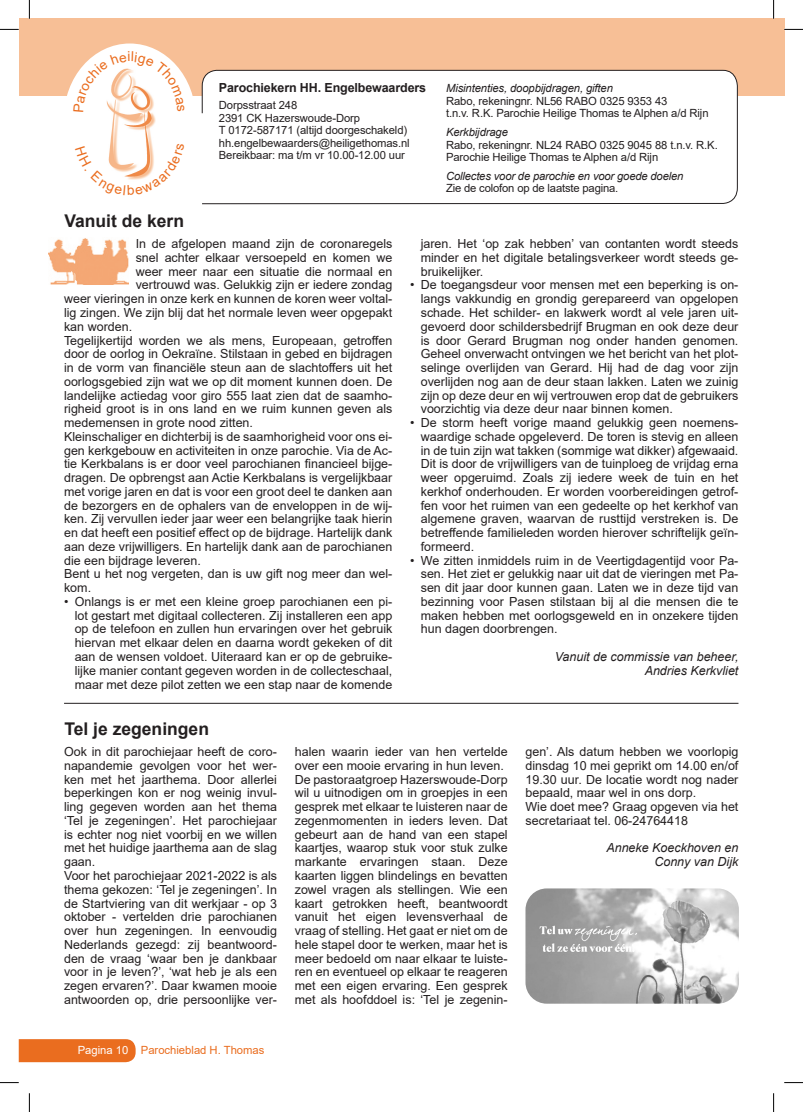
<style>
.page{position:relative;width:803px;height:1112px;background:#fff}
.page>*{position:absolute;margin:0;border:0;box-sizing:border-box;transform-origin:0 0}
.t1{font:700 17.5px "Arial";color:#231f20}
.t2{font:12.5px/13.8px "Arial";color:#231f20;text-align:justify}
.t3{font:italic 12.5px/13.8px "Arial";color:#231f20;text-align:right}
.t4{font:700 12.5px "Arial";letter-spacing:-.01em;color:#231f20}
.t5{font:11.25px/12.5px "Arial";letter-spacing:-.01em;color:#231f20}
.t6{font:italic 11.25px "Arial";letter-spacing:-.01em;color:#231f20}
.t7{font:11.25px "Arial";color:#ea6d1f}
.s1{color:#fff}
</style>
<div class="page">
<div style="left:19px;top:1039px;width:117px;height:22px;background:#ea6d1f"></div>
<div style="left:19px;top:19px;width:765px;height:77px;background:#f7bf96"></div>
<div style="left:64px;top:43px;width:132px;height:150px;background:#fff;border-radius:50%"></div>
<img style="left:110px;top:112px;width:46px;height:31px">
<svg style="left:201px;top:70px;width:537px;height:134px"></svg>
<hr style="left:64px;top:703px;width:674px;height:1px;background:#231f20">
<img style="left:48px;top:238px;width:81px;height:46px">
<img style="left:525px;top:888px;width:214px;height:115px">
<svg style="left:0;top:29px;width:19px;height:1px"></svg>
<svg style="left:784px;top:29px;width:19px;height:1px"></svg>
<svg style="left:0;top:1082px;width:19px;height:1px"></svg>
<svg style="left:784px;top:1082px;width:19px;height:1px"></svg>
<svg style="left:29px;top:0;width:1px;height:19px"></svg>
<svg style="left:29px;top:1093px;width:1px;height:18px"></svg>
<svg style="left:773px;top:0;width:1px;height:19px"></svg>
<svg style="left:773px;top:1093px;width:1px;height:18px"></svg>
<svg style="left:108px;top:143px;width:46px;height:37px"></svg>
<svg style="left:73px;top:52px;width:112px;height:60px"></svg>
<h1 class="t1" style="left:64px;top:209px;width:121px">Vanuit de kern</h1>
<p class="t4" style="left:219px;top:78px;width:209px">Parochiekern HH. Engelbewaarders</p>
<p class="t5" style="left:219px;top:99px;width:192px">Dorpsstraat 248<br>2391 CK Hazerswoude-Dorp<br>T 0172-587171 (altijd doorgeschakeld) hh.engelbewaarders@heiligethomas.nl<br>Bereikbaar: ma t/m vr 10.00-12.00 uur</p>
<p class="t6" style="left:446px;top:81px;width:168px">Misintenties, doopbijdragen, giften</p>
<p class="t5" style="left:446px;top:95px;width:264px">Rabo, rekeningnr. NL56 RABO 0325 9353 43<br>t.n.v. R.K. Parochie Heilige Thomas te Alphen a/d Rijn</p>
<p class="t6" style="left:446px;top:125px;width:63px">Kerkbijdrage</p>
<p class="t5" style="left:446px;top:138px;width:273px">Rabo, rekeningnr. NL24 RABO 0325 9045 88 t.n.v. R.K.<br>Parochie Heilige Thomas te Alphen a/d Rijn</p>
<p class="t6" style="left:446px;top:169px;width:239px">Collectes voor de parochie en voor goede doelen</p>
<p class="t5" style="left:446px;top:182px;width:174px">Zie de colofon op de laatste pagina.</p>
<p class="t2" style="left:136px;top:237px;width:258px">In de afgelopen maand zijn de coronaregels</p>
<p class="t2" style="left:136px;top:250px;width:258px">snel achter elkaar versoepeld en komen we</p>
<p class="t2" style="left:136px;top:264px;width:258px">weer meer naar een situatie die normaal en</p>
<p class="t2" style="left:136px;top:278px;width:258px">vertrouwd was. Gelukkig zijn er iedere zondag</p>
<p class="t2" style="left:64px;top:292px;width:330px">weer vieringen in onze kerk en kunnen de koren weer voltal-</p>
<p class="t2" style="left:64px;top:305px;width:330px">lig zingen. We zijn blij dat het normale leven weer opgepakt</p>
<p class="t2" style="left:64px;top:319px;width:70px">kan worden.</p>
<p class="t2" style="left:64px;top:333px;width:330px">Tegelijkertijd worden we als mens, Europeaan, getroffen</p>
<p class="t2" style="left:64px;top:347px;width:330px">door de oorlog in Oekraïne. Stilstaan in gebed en bijdragen</p>
<p class="t2" style="left:64px;top:360px;width:330px">in de vorm van financiële steun aan de slachtoffers uit het</p>
<p class="t2" style="left:64px;top:374px;width:330px">oorlogsgebied zijn wat we op dit moment kunnen doen. De</p>
<p class="t2" style="left:64px;top:388px;width:330px">landelijke actiedag voor giro 555 laat zien dat de saamho-</p>
<p class="t2" style="left:64px;top:402px;width:330px">righeid groot is in ons land en we ruim kunnen geven als</p>
<p class="t2" style="left:64px;top:415px;width:190px">medemensen in grote nood zitten.</p>
<p class="t2" style="left:64px;top:429px;width:330px">Kleinschaliger en dichterbij is de saamhorigheid voor ons ei-</p>
<p class="t2" style="left:64px;top:443px;width:330px">gen kerkgebouw en activiteiten in onze parochie. Via de Ac-</p>
<p class="t2" style="left:64px;top:457px;width:330px">tie Kerkbalans is er door veel parochianen financieel bijge-</p>
<p class="t2" style="left:64px;top:470px;width:330px">dragen. De opbrengst aan Actie Kerkbalans is vergelijkbaar</p>
<p class="t2" style="left:64px;top:484px;width:330px">met vorige jaren en dat is voor een groot deel te danken aan</p>
<p class="t2" style="left:64px;top:498px;width:330px">de bezorgers en de ophalers van de enveloppen in de wij-</p>
<p class="t2" style="left:64px;top:512px;width:330px">ken. Zij vervullen ieder jaar weer een belangrijke taak hierin</p>
<p class="t2" style="left:64px;top:525px;width:330px">en dat heeft een positief effect op de bijdrage. Hartelijk dank</p>
<p class="t2" style="left:64px;top:539px;width:330px">aan deze vrijwilligers. En hartelijk dank aan de parochianen</p>
<p class="t2" style="left:64px;top:553px;width:138px">die een bijdrage leveren.</p>
<p class="t2" style="left:64px;top:567px;width:330px">Bent u het nog vergeten, dan is uw gift nog meer dan wel-</p>
<p class="t2" style="left:64px;top:580px;width:29px">kom.</p>
<p class="t2" style="left:75px;top:594px;width:319px;text-indent:-11px">• Onlangs is er met een kleine groep parochianen een pi&shy;lot gestart met digitaal collecteren. Zij installeren een app op de telefoon en zullen hun ervaringen over het gebruik hiervan met elkaar delen en daarna wordt gekeken of dit aan de wensen voldoet. Uiteraard kan er op de gebruike&shy;lijke manier contant gegeven worden in de collecteschaal, maar met deze pilot zetten we een stap naar de komende</p>
<h1 class="t1" style="left:64px;top:715px;width:146px">Tel je zegeningen</h1>
<p class="t2" style="left:421px;top:237px;width:319px">jaren. Het ‘op zak hebben’ van contanten wordt steeds minder en het digitale betalingsverkeer wordt steeds ge&shy;bruikelijker.</p>
<p class="t2" style="left:421px;top:278px;width:319px;text-indent:-11px">• De toegangsdeur voor mensen met een beperking is on&shy;langs vakkundig en grondig gerepareerd van opgelopen schade. Het schilder- en lakwerk wordt al vele jaren uit&shy;gevoerd door schildersbedrijf Brugman en ook deze deur is door Gerard Brugman nog onder handen genomen.<br>Geheel onverwacht ontvingen we het bericht van het plot&shy;selinge overlijden van Gerard. Hij had de dag voor zijn overlijden nog aan de deur staan lakken. Laten we zuinig zijn op deze deur en wij vertrouwen erop dat de gebruikers voorzichtig via deze deur naar binnen komen.</p>
<p class="t2" style="left:421px;top:415px;width:319px;text-indent:-11px">• De storm heeft vorige maand gelukkig geen noemens&shy;waardige schade opgeleverd. De toren is stevig en alleen in de tuin zijn wat takken (sommige wat dikker) afgewaaid.<br>Dit is door de vrijwilligers van de tuinploeg de vrijdag erna weer opgeruimd. Zoals zij iedere week de tuin en het kerkhof onderhouden. Er worden voorbereidingen getrof&shy;fen voor het ruimen van een gedeelte op het kerkhof van algemene graven, waarvan de rusttijd verstreken is. De betreffende familieleden worden hierover schriftelijk geïn&shy;formeerd.</p>
<p class="t2" style="left:421px;top:553px;width:319px;text-indent:-11px">• We zitten inmiddels ruim in de Veertigdagentijd voor Pa&shy;sen. Het ziet er gelukkig naar uit dat de vieringen met Pa&shy;sen dit jaar door kunnen gaan. Laten we in deze tijd van bezinning voor Pasen stilstaan bij al die mensen die te maken hebben met oorlogsgeweld en in onzekere tijden hun dagen doorbrengen.</p>
<p class="t3" style="left:555px;top:649px;width:185px">Vanuit de commissie van beheer,<br>Andries Kerkvliet</p>
<p class="t2" style="left:64px;top:744px;width:214px;text-align:left">Ook in dit parochiejaar heeft de coro&shy;napandemie gevolgen voor het wer&shy;ken met het jaarthema. Door allerlei beperkingen kon er nog weinig invul&shy;ling gegeven worden aan het thema ‘Tel je zegeningen’. Het parochiejaar is echter nog niet voorbij en we willen met het huidige jaarthema aan de slag gaan.<br>Voor het parochiejaar 2021-2022 is als thema gekozen: ‘Tel je zegeningen’. In de Startviering van dit werkjaar - op 3 oktober - vertelden drie parochianen over hun zegeningen. In eenvoudig Nederlands gezegd: zij beantwoord&shy;den de vraag ‘waar ben je dankbaar voor in je leven?’, ‘wat heb je als een zegen ervaren?’. Daar kwamen mooie antwoorden op, drie persoonlijke ver-</p>
<p class="t2" style="left:295px;top:744px;width:214px;text-align:left">halen waarin ieder van hen vertelde over een mooie ervaring in hun leven.<br>De pastoraatgroep Hazerswoude-Dorp wil u uitnodigen om in groepjes in een gesprek met elkaar te luisteren naar de zegenmomenten in ieders leven. Dat gebeurt aan de hand van een stapel kaartjes, waarop stuk voor stuk zulke markante ervaringen staan. Deze kaarten liggen blindelings en bevatten zowel vragen als stellingen. Wie een kaart getrokken heeft, beantwoordt vanuit het eigen levensverhaal de vraag of stelling. Het gaat er niet om de hele stapel door te werken, maar het is meer bedoeld om naar elkaar te luiste&shy;ren en eventueel op elkaar te reageren met een eigen ervaring. Een gesprek met als hoofddoel is: ‘Tel je zegenin-</p>
<p class="t2" style="left:525px;top:744px;width:214px;text-align:left">gen’. Als datum hebben we voorlopig dinsdag 10 mei geprikt om 14.00 en/of 19.30 uur. De locatie wordt nog nader bepaald, maar wel in ons dorp.<br>Wie doet mee? Graag opgeven via het secretariaat tel. 06-24764418</p>
<p class="t3" style="left:606px;top:841px;width:134px">Anneke Koeckhoven en<br>Conny van Dijk</p>
<p class="t7" style="left:78px;top:1041px;width:188px"><span class="s1">Pagina 10</span> Parochieblad H. Thomas</p>
</div>
